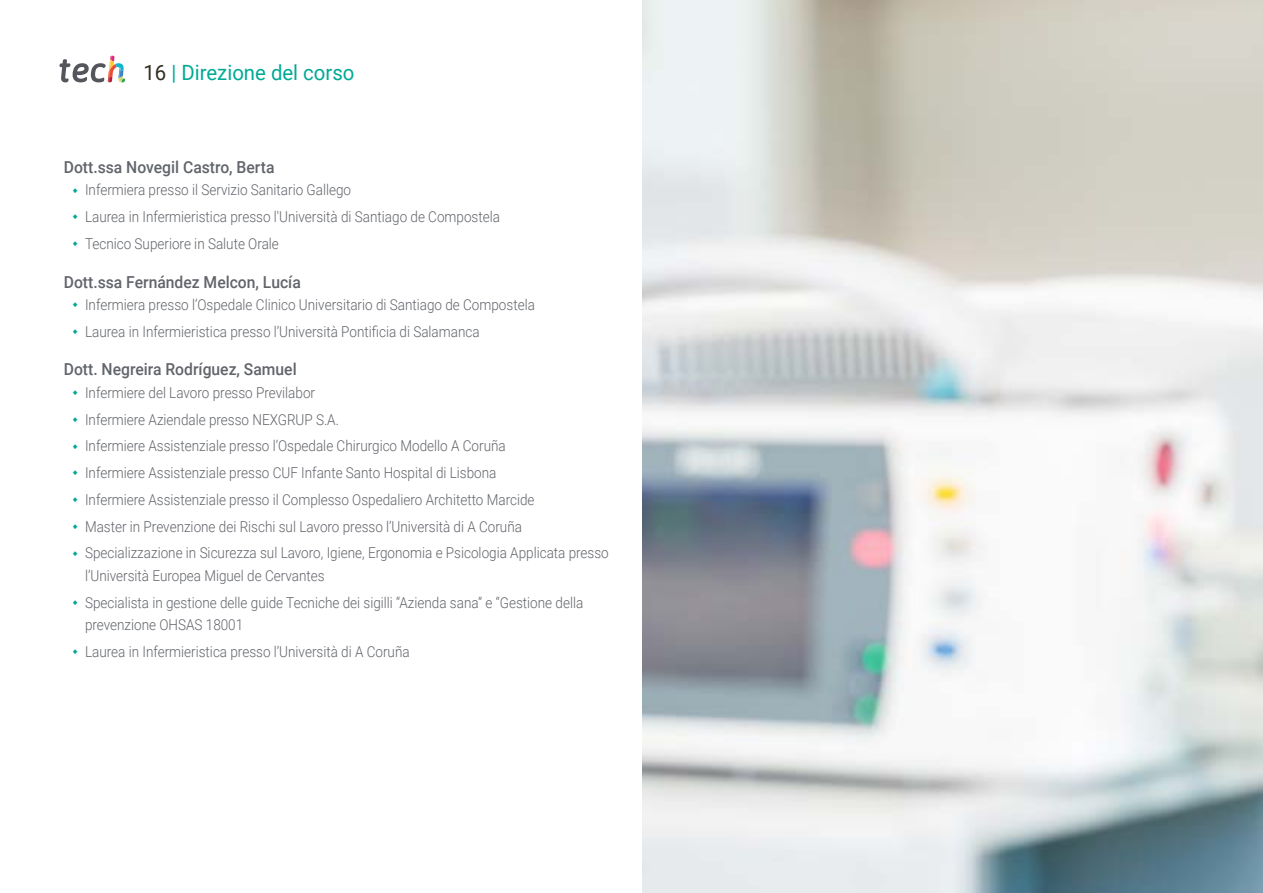
<style>
.page{position:relative;width:1263px;height:893px;background:#fff}
.page>*{position:absolute;margin:0;border:0;box-sizing:border-box;transform-origin:0 0}
.t1{font:21px "Roboto";color:#00a996}
.t2{font:500 16.5px "Roboto";color:#61646a;scale:.95 1}
.t3{font:300 15px/26.7px "Roboto";color:#61646a;scale:.9 1}
.s1{color:#312e20}
</style>
<div class="page">
<svg style="left:60px;top:56px;width:65px;height:27px"></svg>
<img style="left:642px;top:0;width:621px;height:893px">
<h1 class="t1" style="left:144px;top:57px;width:213px"><span class="s1">16</span> | Direzione del corso</h1>
<p class="t2" style="left:64px;top:155px;width:223px">Dott.ssa Novegil Castro, Berta</p>
<p class="t3" style="left:85px;top:176px;width:463px">Infermiera presso il Servizio Sanitario Gallego<br>Laurea in Infermieristica presso l'Università di Santiago de Compostela<br>Tecnico Superiore in Salute Orale</p>
<p class="t2" style="left:64px;top:270px;width:251px">Dott.ssa Fernández Melcon, Lucía</p>
<p class="t3" style="left:85px;top:291px;width:501px">Infermiera presso l’Ospedale Clinico Universitario di Santiago de Compostela<br>Laurea in Infermieristica presso l’Università Pontificia di Salamanca</p>
<p class="t2" style="left:64px;top:358px;width:247px">Dott. Negreira Rodríguez, Samuel</p>
<p class="t3" style="left:85px;top:379px;width:583px">Infermiere del Lavoro presso Previlabor<br>Infermiere Aziendale presso NEXGRUP S.A.<br>Infermiere Assistenziale presso l’Ospedale Chirurgico Modello A Coruña<br>Infermiere Assistenziale presso CUF Infante Santo Hospital di Lisbona<br>Infermiere Assistenziale presso il Complesso Ospedaliero Architetto Marcide<br>Master in Prevenzione dei Rischi sul Lavoro presso l’Università di A Coruña Specializzazione in Sicurezza sul Lavoro, Igiene, Ergonomia e Psicologia Applicata presso</p>
<p class="t3" style="left:85px;top:562px;width:555px">l’Università Europea Miguel de Cervantes<br>Specialista in gestione delle guide Tecniche dei sigilli “Azienda sana” e “Gestione della</p>
<p class="t3" style="left:85px;top:611px;width:362px">prevenzione OHSAS 18001<br>Laurea in Infermieristica presso l’Università di A Coruña</p>
</div>
